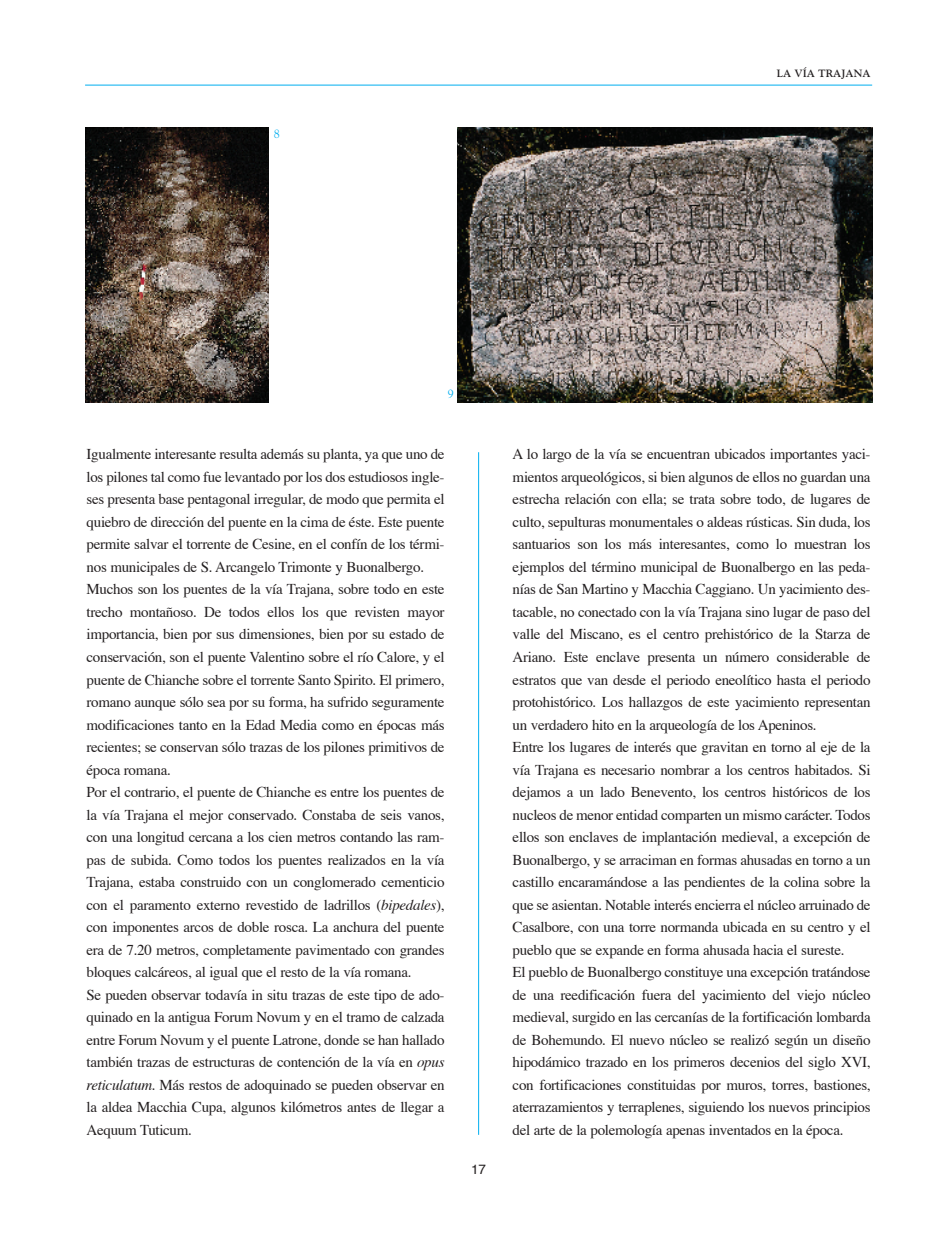
<style>
.page{position:relative;width:936px;height:1234px;background:#fff}
.page>*{position:absolute;margin:0;border:0;box-sizing:border-box;transform-origin:0 0}
.t1{font:15px/22.5px "Times";letter-spacing:-.02em;color:#231f20}
.t2{font:13.5px "Helvetica";color:#231f20}
.t3{font:12px "Goudy";color:#00aeef}
.t4{font:700 10.5px "Goudy";color:#231f20}
.s1{font-style:italic}
</style>
<div class="page">
<hr style="left:478px;top:452px;width:1px;height:682px;background:#00aeef">
<hr style="left:85px;top:85px;width:787px;height:1px;background:#00aeef">
<img style="left:457px;top:128px;width:415px;height:274px">
<img style="left:85px;top:128px;width:184px;height:274px">
<p class="t3" style="left:274px;top:127px;width:7px">8</p>
<p class="t3" style="left:447px;top:387px;width:7px">9</p>
<p class="t4" style="left:776px;top:67px;width:95px">LA VÍA TRAJANA</p>
<p class="t1" style="left:87px;top:444px;width:359px">Igualmente interesante resulta además su planta, ya que uno de los pilones tal como fue levantado por los dos estudiosos ingle&shy;ses presenta base pentagonal irregular, de modo que permita el quiebro de dirección del puente en la cima de éste. Este puente permite salvar el torrente de Cesine, en el confín de los térmi&shy;nos municipales de S. Arcangelo Trimonte y Buonalbergo.<br>Muchos son los puentes de la vía Trajana, sobre todo en este trecho montañoso. De todos ellos los que revisten mayor importancia, bien por sus dimensiones, bien por su estado de conservación, son el puente Valentino sobre el río Calore, y el puente de Chianche sobre el torrente Santo Spirito. El primero, romano aunque sólo sea por su forma, ha sufrido seguramente modificaciones tanto en la Edad Media como en épocas más recientes; se conservan sólo trazas de los pilones primitivos de época romana.<br>Por el contrario, el puente de Chianche es entre los puentes de la vía Trajana el mejor conservado. Constaba de seis vanos, con una longitud cercana a los cien metros contando las ram&shy;pas de subida. Como todos los puentes realizados en la vía Trajana, estaba construido con un conglomerado cementicio con el paramento externo revestido de ladrillos (<span class="s1">bipedales</span>), con imponentes arcos de doble rosca. La anchura del puente era de 7.20 metros, completamente pavimentado con grandes bloques calcáreos, al igual que el resto de la vía romana.<br>Se pueden observar todavía in situ trazas de este tipo de ado&shy;quinado en la antigua Forum Novum y en el tramo de calzada entre Forum Novum y el puente Latrone, donde se han hallado también trazas de estructuras de contención de la vía en <span class="s1">opus reticulatum</span>. Más restos de adoquinado se pueden observar en la aldea Macchia Cupa, algunos kilómetros antes de llegar a Aequum Tuticum.</p>
<p class="t1" style="left:512px;top:444px;width:359px">A lo largo de la vía se encuentran ubicados importantes yaci&shy;mientos arqueológicos, si bien algunos de ellos no guardan una estrecha relación con ella; se trata sobre todo, de lugares de culto, sepulturas monumentales o aldeas rústicas. Sin duda, los santuarios son los más interesantes, como lo muestran los ejemplos del término municipal de Buonalbergo en las peda&shy;nías de San Martino y Macchia Caggiano. Un yacimiento des&shy;tacable, no conectado con la vía Trajana sino lugar de paso del valle del Miscano, es el centro prehistórico de la Starza de Ariano. Este enclave presenta un número considerable de estratos que van desde el periodo eneolítico hasta el periodo protohistórico. Los hallazgos de este yacimiento representan un verdadero hito en la arqueología de los Apeninos.<br>Entre los lugares de interés que gravitan en torno al eje de la vía Trajana es necesario nombrar a los centros habitados. Si dejamos a un lado Benevento, los centros históricos de los nucleos de menor entidad comparten un mismo carácter. Todos ellos son enclaves de implantación medieval, a excepción de Buonalbergo, y se arraciman en formas ahusadas en torno a un castillo encaramándose a las pendientes de la colina sobre la que se asientan. Notable interés encierra el núcleo arruinado de Casalbore, con una torre normanda ubicada en su centro y el pueblo que se expande en forma ahusada hacia el sureste.<br>El pueblo de Buonalbergo constituye una excepción tratándose de una reedificación fuera del yacimiento del viejo núcleo medieval, surgido en las cercanías de la fortificación lombarda de Bohemundo. El nuevo núcleo se realizó según un diseño hipodámico trazado en los primeros decenios del siglo XVI, con fortificaciones constituidas por muros, torres, bastiones, aterrazamientos y terraplenes, siguiendo los nuevos principios del arte de la polemología apenas inventados en la época.</p>
<p class="t2" style="left:471px;top:1163px;width:17px">17</p>
</div>
